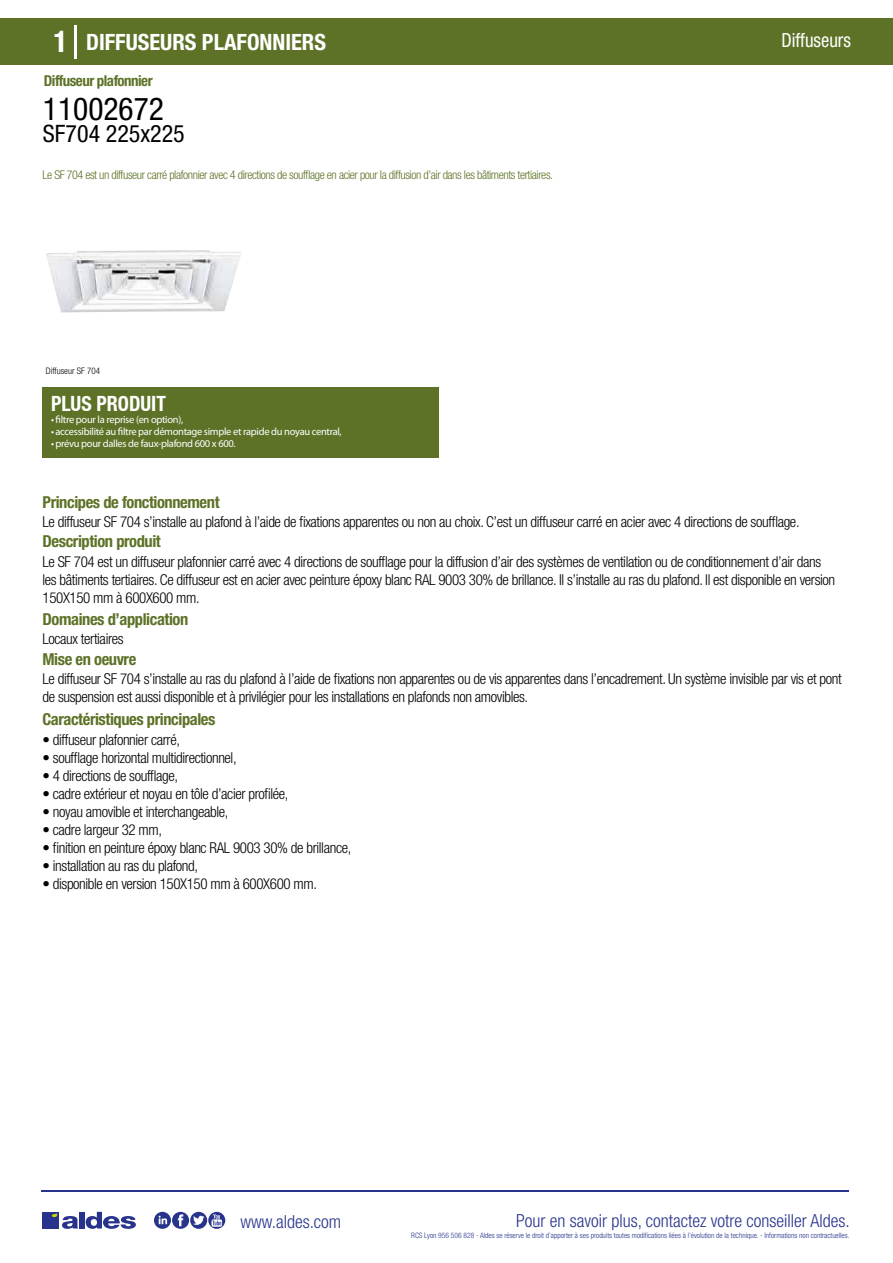
<style>
.page{position:relative;width:893px;height:1263px;background:#fff}
.page>*{position:absolute;margin:0;border:0;box-sizing:border-box;transform-origin:0 0}
.t1{font:condensed 31.5px "Helvetica Neue LT Std";color:#000}
.t2{font:condensed 24px "Helvetica Neue LT Std";color:#000}
.t3{font:700 condensed 22.5px "Helvetica Neue LT Std";color:#fff}
.t4{font:700 condensed 21px "Helvetica Neue";color:#fff;scale:.95 1}
.t5{font:condensed 19.5px "Helvetica Neue LT Std";color:#fff;scale:.95 1}
.t6{font:300 condensed 18px "Helvetica Neue";color:#28348b}
.t7{font:700 condensed 16.5px "Helvetica Neue LT Std";letter-spacing:-.025em;color:#5d7227}
.t8{font:300 condensed 15px/18px "Helvetica Neue LT Std";letter-spacing:-.025em;color:#000}
.t9{font:700 condensed 15px "Helvetica Neue LT Std";letter-spacing:-.035em;color:#5d7227}
.t10{font:300 condensed 12px "Helvetica Neue LT Std";letter-spacing:-.035em;color:#5d7227}
.t11{font:10.5px "Myriad Pro";letter-spacing:-.03em;color:#fff}
.t12{font:300 condensed 9px "Helvetica Neue";color:#000}
.t13{font:300 condensed 7.5px "Helvetica Neue";color:#28348b}
.s1{font-size:30px}
</style>
<div class="page">
<img style="left:46px;top:250px;width:195px;height:63px">
<div style="left:0;top:18px;width:893px;height:46px;background:#5d7227"></div>
<div style="left:43px;top:387px;width:396px;height:70px;background:#5d7227"></div>
<hr style="left:74px;top:25px;width:2px;height:33px;background:#fff">
<hr style="left:41px;top:1190px;width:808px;height:1px;background:#28348b">
<svg style="left:154px;top:1212px;width:71px;height:17px"></svg>
<div style="left:42px;top:1212px;width:17px;height:16px;background:#28348b"></div>
<div style="left:79px;top:1212px;width:5px;height:16px;background:#28348b"></div>
<svg style="left:86px;top:1212px;width:50px;height:17px"></svg>
<svg style="left:52px;top:1213px;width:26px;height:16px"></svg>
<h3 class="t3" style="left:54px;top:28px;width:274px"><span class="s1">1</span> DIFFUSEURS PLAFONNIERS</h3>
<h3 class="t5" style="left:781px;top:29px;width:75px">Diffuseurs</h3>
<p class="t9" style="left:44px;top:71px;width:110px">Diffuseur plafonnier</p>
<h1 class="t1" style="left:43px;top:91px;width:122px">11002672</h1>
<h2 class="t2" style="left:43px;top:120px;width:143px">SF704 225x225</h2>
<p class="t10" style="left:43px;top:167px;width:512px">Le SF 704 est un diffuseur carré plafonnier avec 4 directions de soufflage en acier pour la diffusion d’air dans les bâtiments tertiaires.</p>
<p class="t12" style="left:46px;top:365px;width:56px">Diffuseur SF 704</p>
<h3 class="t4" style="left:51px;top:391px;width:122px">PLUS PRODUIT</h3>
<p class="t11" style="left:51px;top:413px;width:134px">• filtre pour la reprise (en option),</p>
<p class="t11" style="left:51px;top:425px;width:292px">• accessibilité au filtre par démontage simple et rapide du noyau central,</p>
<p class="t11" style="left:51px;top:437px;width:186px">• prévu pour dalles de faux-plafond 600 x 600.</p>
<p class="t7" style="left:43px;top:492px;width:179px">Principes de fonctionnement</p>
<p class="t7" style="left:43px;top:531px;width:120px">Description produit</p>
<p class="t8" style="left:43px;top:513px;width:759px">Le diffuseur SF 704 s’installe au plafond à l’aide de fixations apparentes ou non au choix. C’est un diffuseur carré en acier avec 4 directions de soufflage.</p>
<p class="t8" style="left:43px;top:552px;width:794px">Le SF 704 est un diffuseur plafonnier carré avec 4 directions de soufflage pour la diffusion d’air des systèmes de ventilation ou de conditionnement d’air dans les bâtiments tertiaires. Ce diffuseur est en acier avec peinture époxy blanc RAL 9003 30% de brillance. Il s’installe au ras du plafond. Il est disponible en version<br>150X150 mm à 600X600 mm.</p>
<p class="t8" style="left:43px;top:630px;width:83px">Locaux tertiaires</p>
<p class="t8" style="left:43px;top:669px;width:801px">Le diffuseur SF 704 s’installe au ras du plafond à l’aide de fixations non apparentes ou de vis apparentes dans l’encadrement. Un système invisible par vis et pont de suspension est aussi disponible et à privilégier pour les installations en plafonds non amovibles.</p>
<p class="t7" style="left:43px;top:609px;width:147px">Domaines d’application</p>
<p class="t7" style="left:43px;top:649px;width:95px">Mise en oeuvre</p>
<p class="t7" style="left:43px;top:709px;width:174px">Caractéristiques principales</p>
<p class="t8" style="left:43px;top:730px;width:139px">• diffuseur plafonnier carré,</p>
<p class="t8" style="left:43px;top:748px;width:196px">• soufflage horizontal multidirectionnel,</p>
<p class="t8" style="left:43px;top:766px;width:137px">• 4 directions de soufflage,</p>
<p class="t8" style="left:43px;top:784px;width:248px">• cadre extérieur et noyau en tôle d’acier profilée,</p>
<p class="t8" style="left:43px;top:802px;width:187px">• noyau amovible et interchangeable,</p>
<p class="t8" style="left:43px;top:820px;width:121px">• cadre largeur 32 mm,</p>
<p class="t8" style="left:43px;top:838px;width:310px">• finition en peinture époxy blanc RAL 9003 30% de brillance,</p>
<p class="t8" style="left:43px;top:856px;width:157px">• installation au ras du plafond,</p>
<p class="t8" style="left:43px;top:874px;width:276px">• disponible en version 150X150 mm à 600X600 mm.</p>
<p class="t6" style="left:240px;top:1211px;width:102px">www.aldes.com</p>
<p class="t6" style="left:516px;top:1211px;width:335px">Pour en savoir plus, contactez votre conseiller Aldes.</p>
<p class="t13" style="left:411px;top:1230px;width:440px">RCS Lyon 956 506 828 - Aldes se réserve le droit d’apporter à ses produits toutes modifications liées à l’évolution de la technique. - Informations non contractuelles.</p>
</div>
